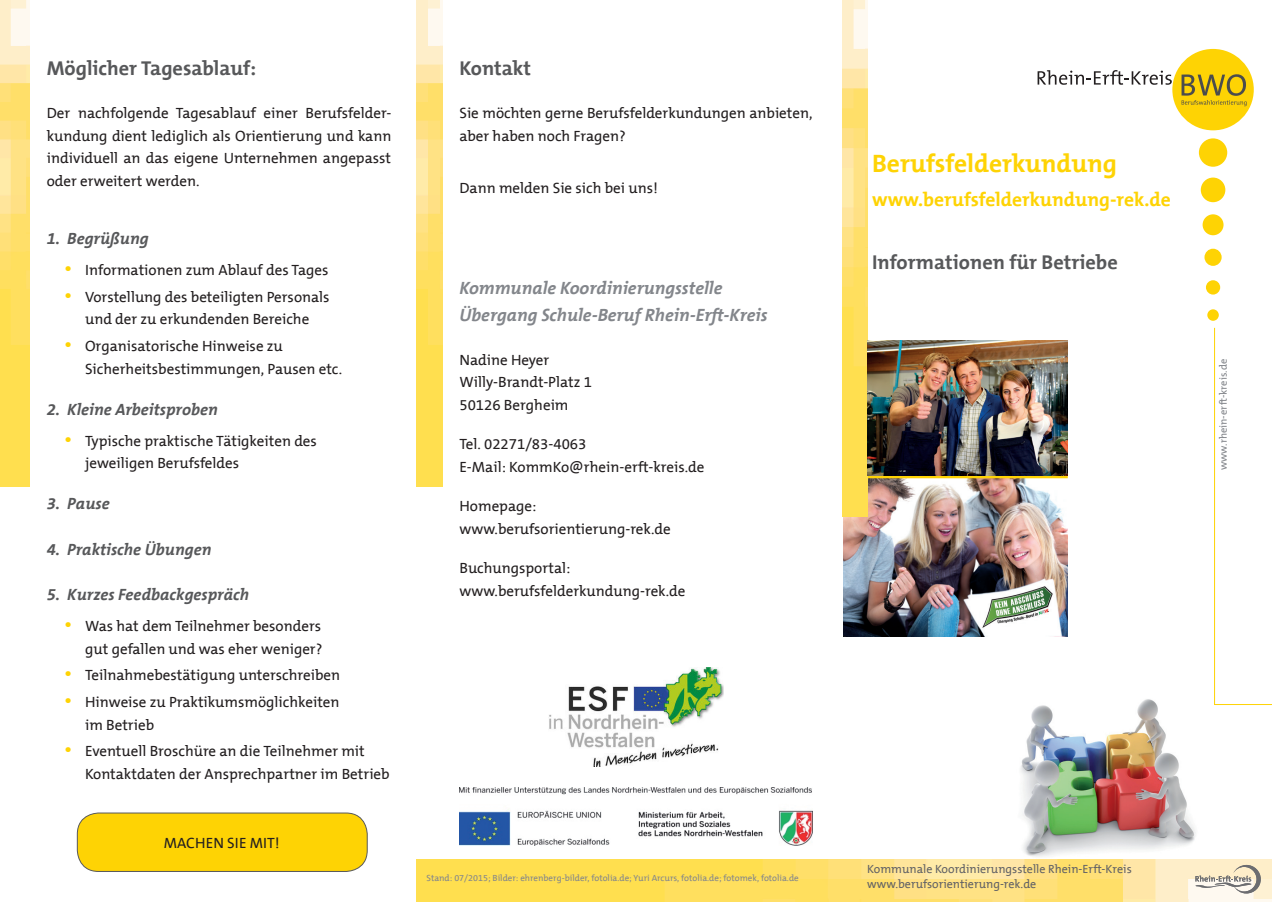
<style>
.page{position:relative;width:1272px;height:902px;background:#fff}
.page>*{position:absolute;margin:0;border:0;box-sizing:border-box;transform-origin:0 0}
.t1{font:700 25.5px "The Mix BF";color:#fed304}
.t2{font:700 20.25px "The Mix BF";color:#57585a}
.t3{font:700 19.5px "The Mix BF";color:#fed304}
.t4{font:italic 700 18px/27px "The Mix BF";color:#83868b}
.t5{font:italic 700 16.5px "The Mix BF";color:#57585a}
.t6{font:15px/22.5px "The Mix BF";color:#231f20}
.t7{font:12px/15px "The Mix BF";color:#636366}
.t8{font:10.5px "The Mix BF";color:#83868b}
.t9{font:9px "The Mix BF";color:#83868b}
.s1{font-size:21px;color:#fed304}
</style>
<div class="page">
<img style="left:1020px;top:699px;width:176px;height:158px">
<img style="left:417px;top:859px;width:854px;height:42px">
<svg style="left:1195px;top:864px;width:65px;height:29px"></svg>
<img style="left:417px;top:0;width:25px;height:486px">
<img style="left:0;top:0;width:30px;height:486px">
<div style="left:1198px;top:138px;width:29px;height:29px;background:#fed304;border-radius:50%"></div>
<div style="left:1200px;top:177px;width:25px;height:25px;background:#fed304;border-radius:50%"></div>
<div style="left:1202px;top:214px;width:21px;height:21px;background:#fed304;border-radius:50%"></div>
<div style="left:1204px;top:249px;width:17px;height:17px;background:#fed304;border-radius:50%"></div>
<div style="left:1205px;top:280px;width:15px;height:14px;background:#fed304;border-radius:50%"></div>
<div style="left:1207px;top:309px;width:11px;height:12px;background:#fed304;border-radius:50%"></div>
<div style="left:1172px;top:49px;width:81px;height:81px;background:#fed304;border-radius:50%"></div>
<svg style="left:1037px;top:70px;width:134px;height:15px"></svg>
<svg style="left:1181px;top:74px;width:65px;height:32px"></svg>
<hr style="left:1214px;top:328px;width:1px;height:376px;background:#fed304">
<hr style="left:1214px;top:704px;width:57px;height:1px;background:#fed304">
<img style="left:843px;top:478px;width:224px;height:158px">
<svg style="left:867px;top:475px;width:200px;height:3px"></svg>
<img style="left:459px;top:787px;width:353px;height:58px">
<img style="left:842px;top:0;width:25px;height:516px">
<img style="left:867px;top:340px;width:200px;height:135px">
<div style="left:77px;top:813px;width:290px;height:58px;background:#fed304;border-radius:21px"></div>
<div style="left:77px;top:812px;width:290px;height:59px;border:1px solid #57585a;border-radius:21px"></div>
<img style="left:549px;top:668px;width:174px;height:98px">
<h2 class="t2" style="left:47px;top:56px;width:211px">Möglicher Tagesablauf:</h2>
<p class="t6" style="left:47px;top:102px;width:346px;text-align:justify">Der nachfolgende Tagesablauf einer Berufsfelder&shy;kundung dient lediglich als Orientierung und kann individuell an das eigene Unternehmen angepasst oder erweitert werden.</p>
<p class="t5" style="left:47px;top:229px;width:103px">1. Begrüßung</p>
<p class="t6" style="left:64px;top:259px;width:266px"><span class="s1">•</span> Informationen zum Ablauf des Tages</p>
<p class="t6" style="left:64px;top:286px;width:267px;text-align:center"><span class="s1">•</span> Vorstellung des beteiligten Personals und der zu erkundenden Bereiche</p>
<p class="t6" style="left:85px;top:335px;width:258px;text-indent:-21px"><span class="s1">•</span> Organisatorische Hinweise zu<br>Sicherheitsbestimmungen, Pausen etc.</p>
<p class="t5" style="left:47px;top:400px;width:172px">2. Kleine Arbeitsproben</p>
<p class="t6" style="left:85px;top:430px;width:233px;text-indent:-21px"><span class="s1">•</span> Typische praktische Tätigkeiten des jeweiligen Berufsfeldes</p>
<p class="t5" style="left:47px;top:494px;width:64px">3. Pause</p>
<p class="t5" style="left:47px;top:540px;width:166px">4. Praktische Übungen</p>
<p class="t5" style="left:47px;top:585px;width:204px">5. Kurzes Feedbackgespräch</p>
<p class="t6" style="left:64px;top:615px;width:260px;text-align:right"><span class="s1">•</span> Was hat dem Teilnehmer besonders gut gefallen und was eher weniger?</p>
<p class="t6" style="left:64px;top:664px;width:278px"><span class="s1">•</span> Teilnahmebestätigung unterschreiben</p>
<p class="t6" style="left:85px;top:691px;width:256px;text-indent:-21px"><span class="s1">•</span> Hinweise zu Praktikumsmöglichkeiten im Betrieb</p>
<p class="t6" style="left:85px;top:740px;width:306px;text-indent:-21px"><span class="s1">•</span> Eventuell Broschüre an die Teilnehmer mit<br>Kontaktdaten der Ansprechpartner im Betrieb</p>
<p class="t6" style="left:164px;top:831px;width:41px">Machen</p>
<p class="t6" style="left:227px;top:831px;width:54px">SIe mit!</p>
<h2 class="t2" style="left:459px;top:56px;width:73px">Kontakt</h2>
<p class="t6" style="left:459px;top:102px;width:354px">Sie möchten gerne Berufsfelderkundungen anbieten, aber haben noch Fragen?</p>
<p class="t6" style="left:459px;top:177px;width:200px">Dann melden Sie sich bei uns!</p>
<p class="t4" style="left:459px;top:274px;width:310px">Kommunale Koordinierungsstelle<br>Übergang Schule-Beruf Rhein-Erft-Kreis</p>
<p class="t6" style="left:459px;top:348px;width:134px">Nadine Heyer<br>Willy-Brandt-Platz 1<br>50126 Bergheim</p>
<p class="t6" style="left:459px;top:433px;width:246px">Tel. 02271/83-4063<br>E-Mail: KommKo@rhein-erft-kreis.de</p>
<p class="t6" style="left:459px;top:495px;width:213px">Homepage: www.berufsorientierung-rek.de</p>
<p class="t6" style="left:459px;top:557px;width:227px">Buchungsportal: www.berufsfelderkundung-rek.de</p>
<p class="t9" style="left:426px;top:873px;width:374px">Stand: 07/2015; Bilder: ehrenberg-bilder, fotolia.de; Yuri Arcurs, fotolia.de; fotomek, fotolia.de</p>
<h1 class="t1" style="left:872px;top:149px;width:246px">Berufsfelderkundung</h1>
<h3 class="t3" style="left:872px;top:189px;width:300px">www.berufsfelderkundung-rek.de</h3>
<h2 class="t2" style="left:872px;top:251px;width:247px">Informationen für Betriebe</h2>
<p class="t8" style="left:1217px;top:470px;width:113px;rotate:-90deg">www.rhein-erft-kreis.de</p>
<p class="t7" style="left:867px;top:861px;width:266px">Kommunale Koordinierungsstelle Rhein-Erft-Kreis www.berufsorientierung-rek.de</p>
</div>
